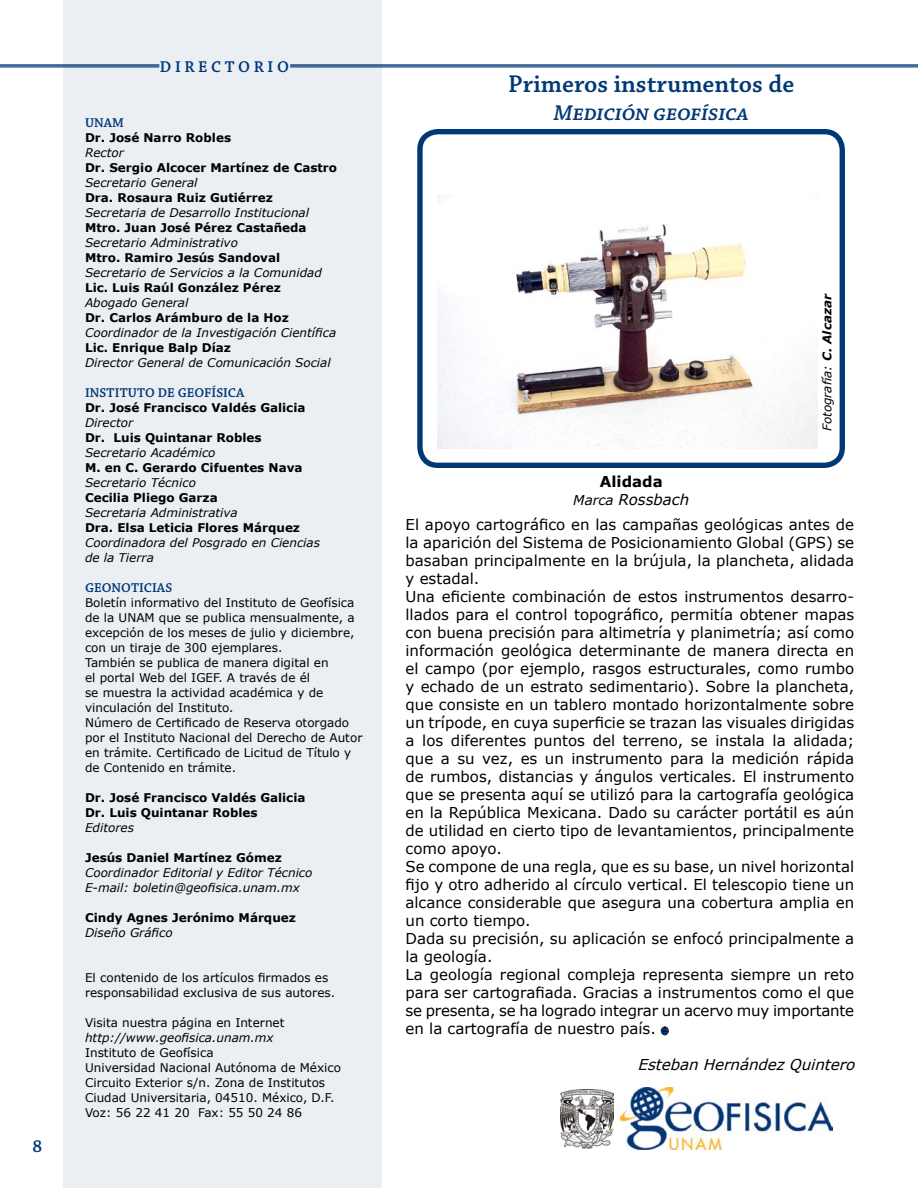
<style>
.page{position:relative;width:918px;height:1188px;background:#fff}
.page>*{position:absolute;margin:0;border:0;box-sizing:border-box;transform-origin:0 0}
.t1{font:600 25.5px "Chaparral Pro";color:#003876}
.t2{font:italic 600 22.5px "Chaparral Pro";color:#003876}
.t3{font:600 18px "Chaparral Pro";color:#003876}
.t4{font:600 16.5px "Chaparral Pro";color:#003876}
.t5{font:15px/18px "Verdana";color:#000}
.t6{font:italic 15px "Verdana";color:#000}
.t7{font:italic 15px/18px "Verdana";color:#000;text-align:center}
.t8{font:600 13.5px "Chaparral Pro";color:#003876}
.t9{font:12px/15px "Verdana";color:#000}
.t10{font:italic 12px/15px "Verdana";color:#000}
.t11{font:700 12px/15px "Verdana";color:#000}
.s1{font-weight:700;font-style:normal}
.s2{font-size:13.5px}
.s3{font-weight:700}
</style>
<div class="page">
<div style="left:64px;top:0;width:318px;height:1188px;background:#ebeff4"></div>
<div style="left:417px;top:129px;width:428px;height:339px;border:5px solid #003876;border-radius:18px"></div>
<img style="left:561px;top:1089px;width:53px;height:59px">
<img style="left:620px;top:1088px;width:213px;height:61px">
<hr style="left:0;top:64px;width:159px;height:1px;background:#003876">
<hr style="left:0;top:66px;width:159px;height:1px;background:#003876">
<hr style="left:0;top:67px;width:159px;height:1px;background:#003876">
<hr style="left:290px;top:64px;width:628px;height:1px;background:#003876">
<hr style="left:290px;top:66px;width:628px;height:1px;background:#003876">
<hr style="left:290px;top:67px;width:628px;height:1px;background:#003876">
<svg style="left:660px;top:1026px;width:9px;height:10px"></svg>
<img style="left:437px;top:195px;width:381px;height:254px">
<p class="t3" style="left:33px;top:1136px;width:11px">8</p>
<p class="t4" style="left:160px;top:57px;width:129px">D i r ect o r io</p>
<p class="t8" style="left:85px;top:115px;width:40px">UNAM</p>
<p class="t11" style="left:85px;top:130px;width:148px">Dr. José Narro Robles</p>
<p class="t10" style="left:85px;top:145px;width:40px">Rector</p>
<p class="t11" style="left:85px;top:160px;width:254px">Dr. Sergio Alcocer Martínez de Castro</p>
<p class="t10" style="left:85px;top:175px;width:114px">Secretario General</p>
<p class="t11" style="left:85px;top:190px;width:189px">Dra. Rosaura Ruiz Gutiérrez</p>
<p class="t10" style="left:85px;top:205px;width:226px">Secretaria de Desarrollo Institucional</p>
<p class="t11" style="left:85px;top:220px;width:223px">Mtro. Juan José Pérez Castañeda</p>
<p class="t10" style="left:85px;top:235px;width:154px">Secretario Administrativo</p>
<p class="t11" style="left:85px;top:250px;width:197px">Mtro. Ramiro Jesús Sandoval</p>
<p class="t10" style="left:85px;top:265px;width:238px">Secretario de Servicios a la Comunidad</p>
<p class="t11" style="left:85px;top:280px;width:197px">Lic. Luis Raúl González Pérez</p>
<p class="t10" style="left:85px;top:295px;width:105px">Abogado General</p>
<p class="t11" style="left:85px;top:310px;width:205px">Dr. Carlos Arámburo de la Hoz</p>
<p class="t10" style="left:85px;top:325px;width:253px">Coordinador de la Investigación Científica</p>
<p class="t11" style="left:85px;top:340px;width:148px">Lic. Enrique Balp Díaz</p>
<p class="t10" style="left:85px;top:355px;width:247px">Director General de Comunicación Social</p>
<p class="t8" style="left:85px;top:385px;width:161px">INSTITUTO DE GEOFÍSICA</p>
<p class="t11" style="left:85px;top:400px;width:222px">Dr. José Francisco Valdés Galicia</p>
<p class="t10" style="left:85px;top:415px;width:50px">Director</p>
<p class="t11" style="left:85px;top:430px;width:178px">Dr. Luis Quintanar Robles</p>
<p class="t10" style="left:85px;top:445px;width:132px">Secretario Académico</p>
<p class="t11" style="left:85px;top:460px;width:219px">M. en C. Gerardo Cifuentes Nava</p>
<p class="t10" style="left:85px;top:475px;width:112px">Secretario Técnico</p>
<p class="t11" style="left:85px;top:490px;width:134px">Cecilia Pliego Garza</p>
<p class="t10" style="left:85px;top:505px;width:154px">Secretaria Administrativa</p>
<p class="t11" style="left:85px;top:520px;width:217px">Dra. Elsa Leticia Flores Márquez</p>
<p class="t10" style="left:85px;top:535px;width:237px">Coordinadora del Posgrado en Ciencias de la Tierra</p>
<p class="t8" style="left:85px;top:580px;width:89px">GEONOTICIAS</p>
<p class="t9" style="left:85px;top:595px;width:279px">Boletín informativo del Instituto de Geofísica de la UNAM que se publica mensualmente, a excepción de los meses de julio y diciembre, con un tiraje de 300 ejemplares.<br>También se publica de manera digital en<br>el portal Web del IGEF. A través de él<br>se muestra la actividad académica y de vinculación del Instituto.<br>Número de Certificado de Reserva otorgado por el Instituto Nacional del Derecho de Autor en trámite. Certificado de Licitud de Título y de Contenido en trámite.</p>
<p class="t11" style="left:85px;top:790px;width:222px">Dr. José Francisco Valdés Galicia<br>Dr. Luis Quintanar Robles</p>
<p class="t10" style="left:85px;top:820px;width:50px">Editores</p>
<p class="t11" style="left:85px;top:850px;width:198px">Jesús Daniel Martínez Gómez</p>
<p class="t10" style="left:85px;top:865px;width:229px">Coordinador Editorial y Editor Técnico<br>E-mail: boletin@geofisica.unam.mx</p>
<p class="t11" style="left:85px;top:910px;width:213px">Cindy Agnes Jerónimo Márquez</p>
<p class="t10" style="left:85px;top:925px;width:89px">Diseño Gráfico</p>
<p class="t9" style="left:85px;top:970px;width:252px">El contenido de los artículos firmados es responsabilidad exclusiva de sus autores.</p>
<p class="t9" style="left:85px;top:1015px;width:201px">Visita nuestra página en Internet</p>
<p class="t10" style="left:85px;top:1030px;width:190px">http://www.geofisica.unam.mx</p>
<p class="t9" style="left:85px;top:1045px;width:257px">Instituto de Geofísica<br>Universidad Nacional Autónoma de México Circuito Exterior s/n. Zona de Institutos Ciudad Universitaria, 04510. México, D.F.<br>Voz: 56 22 41 20 Fax: 55 50 24 86</p>
<h1 class="t1" style="left:508px;top:69px;width:288px">Primeros instrumentos de</h1>
<h2 class="t2" style="left:554px;top:101px;width:196px">Medición geofísica</h2>
<p class="t7" style="left:573px;top:472px;width:117px"><span class="s1">Alidada<br></span><span class="s2">Marca</span> Rossbach</p>
<p class="t10" style="left:819px;top:431px;width:139px;rotate:-90deg">Fotografía: <span class="s3">C. Alcazar</span></p>
<p class="t5" style="left:406px;top:516px;width:450px">El apoyo cartográfico en las campañas geológicas antes de la aparición del Sistema de Posicionamiento Global (GPS) se basaban principalmente en la brújula, la plancheta, alidada y estadal.<br>Una eficiente combinación de estos instrumentos desarro&shy;llados para el control topográfico, permitía obtener mapas con buena precisión para altimetría y planimetría; así como información geológica determinante de manera directa en el campo (por ejemplo, rasgos estructurales, como rumbo y echado de un estrato sedimentario). Sobre la plancheta, que consiste en un tablero montado horizontalmente sobre un trípode, en cuya superficie se trazan las visuales dirigidas a los diferentes puntos del terreno, se instala la alidada; que a su vez, es un instrumento para la medición rápida de rumbos, distancias y ángulos verticales. El instrumento que se presenta aquí se utilizó para la cartografía geológica en la República Mexicana. Dado su carácter portátil es aún de utilidad en cierto tipo de levantamientos, principalmente como apoyo.<br>Se compone de una regla, que es su base, un nivel horizontal fijo y otro adherido al círculo vertical. El telescopio tiene un alcance considerable que asegura una cobertura amplia en un corto tiempo.<br>Dada su precisión, su aplicación se enfocó principalmente a la geología.<br>La geología regional compleja representa siempre un reto para ser cartografiada. Gracias a instrumentos como el que se presenta, se ha logrado integrar un acervo muy importante en la cartografía de nuestro país.</p>
<p class="t6" style="left:638px;top:1055px;width:223px">Esteban HernándezQuintero</p>
</div>
